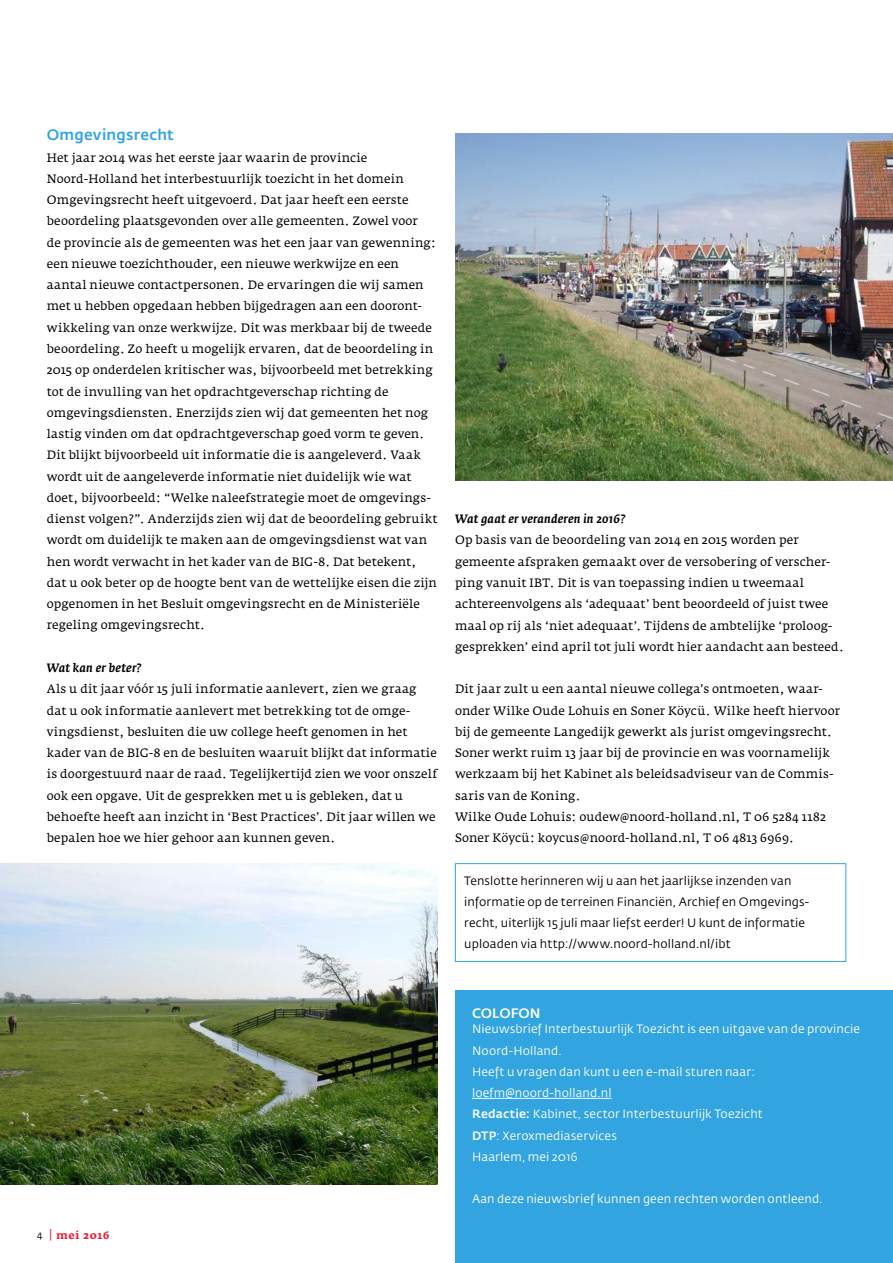
<style>
.page{position:relative;width:893px;height:1263px;background:#fff}
.page>*{position:absolute;margin:0;border:0;box-sizing:border-box;transform-origin:0 0}
.t1{font:500 15px "Fedra Sans Std";letter-spacing:.015em;color:#32a4df}
.t2{font:500 13.5px "Fedra Sans Std";color:#fff}
.t3{font:12px/21.3px "Fedra Serif A Std";letter-spacing:.01em;color:#000}
.t4{font:12px/21.3px "Fedra Sans Std";letter-spacing:.01em;color:#fff}
.t5{font:12px/21.3px "Fedra Sans Std";letter-spacing:.01em;color:#000}
.t6{font:italic 500 12px "Fedra Serif A Std";letter-spacing:.01em;color:#000}
.t7{font:700 10.5px "Fedra Serif A Std";letter-spacing:.06em;color:#e5233b}
.s1{font-family:"Fedra Sans Std";font-weight:400;font-size:9.75px;color:#000}
.s2{font-weight:600;font-size:12px}
.s3{font-weight:500}
</style>
<div class="page">
<div style="left:455px;top:991px;width:438px;height:272px;background:#32a4df"></div>
<hr style="left:472px;top:1098px;width:140px;height:1px;background:#fff">
<img style="left:455px;top:134px;width:438px;height:346px">
<div style="left:455px;top:863px;width:391px;height:99px;border:1px solid #32a4df"></div>
<img style="left:0;top:863px;width:438px;height:321px">
<p class="t1" style="left:47px;top:126px;width:129px">Omgevingsrecht</p>
<p class="t3" style="left:47px;top:147px;width:392px">Het jaar 2014 was het eerste jaar waarin de provincie Noord-Holland het interbestuurlijk toezicht in het domein Omgevingsrecht heeft uitgevoerd. Dat jaar heeft een eerste beoordeling plaatsgevonden over alle gemeenten. Zowel voor<br>de provincie als de gemeenten was het een jaar van gewenning: een nieuwe toezichthouder, een nieuwe werkwijze en een aantal nieuwe contactpersonen. De ervaringen die wij samen met u hebben opgedaan hebben bijgedragen aan een dooront&shy;wikkeling van onze werkwijze. Dit was merkbaar bij de tweede beoordeling. Zo heeft u mogelijk ervaren, dat de beoordeling in 2015 op onderdelen kritischer was, bijvoorbeeld met betrekking tot de invulling van het opdrachtgeverschap richting de omgevingsdiensten. Enerzijds zien wij dat gemeenten het nog lastig vinden om dat opdrachtgeverschap goed vorm te geven.<br>Dit blijkt bijvoorbeeld uit informatie die is aangeleverd. Vaak wordt uit de aangeleverde informatie niet duidelijk wie wat doet, bijvoorbeeld: “Welke naleefstrategie moet de omgevings&shy;dienst volgen?”. Anderzijds zien wij dat de beoordeling gebruikt wordt om duidelijk te maken aan de omgevingsdienst wat van hen wordt verwacht in het kader van de BIG-8. Dat betekent, dat u ook beter op de hoogte bent van de wettelijke eisen die zijn opgenomen in het Besluit omgevingsrecht en de Ministeriële regeling omgevingsrecht.</p>
<p class="t6" style="left:47px;top:661px;width:96px">Wat kan er beter?</p>
<p class="t3" style="left:47px;top:678px;width:392px">Als u dit jaar vóór 15 juli informatie aanlevert, zien we graag dat u ook informatie aanlevert met betrekking tot de omge&shy;vingsdienst, besluiten die uw college heeft genomen in het kader van de BIG-8 en de besluiten waaruit blijkt dat informatie is doorgestuurd naar de raad. Tegelijkertijd zien we voor onszelf ook een opgave. Uit de gesprekken met u is gebleken, dat u behoefte heeft aan inzicht in ‘Best Practices’. Dit jaar willen we bepalen hoe we hier gehoor aan kunnen geven.</p>
<p class="t6" style="left:455px;top:512px;width:172px">Wat gaat er veranderen in 2016?</p>
<p class="t3" style="left:455px;top:530px;width:390px">Op basis van de beoordeling van 2014 en 2015 worden per gemeente afspraken gemaakt over de versobering of verscher&shy;ping vanuit IBT. Dit is van toepassing indien u tweemaal achtereenvolgens als ‘adequaat’ bent beoordeeld of juist twee maal op rij als ‘niet adequaat’. Tijdens de ambtelijke ‘proloog&shy;gesprekken’ eind april tot juli wordt hier aandacht aan besteed.</p>
<p class="t3" style="left:455px;top:678px;width:387px">Dit jaar zult u een aantal nieuwe collega’s ontmoeten, waar&shy;onder Wilke Oude Lohuis en Soner Köycü. Wilke heeft hiervoor bij de gemeente Langedijk gewerkt als jurist omgevingsrecht.<br>Soner werkt ruim 13 jaar bij de provincie en was voornamelijk werkzaam bij het Kabinet als beleidsadviseur van de Commis&shy;saris van de Koning.<br>Wilke Oude Lohuis: oudew@noord-holland.nl, T 06 5284 1182<br>Soner Köycü: koycus@noord-holland.nl, T 06 4813 6969.</p>
<p class="t5" style="left:464px;top:870px;width:346px">Tenslotte herinneren wij u aan het jaarlijkse inzenden van informatie op de terreinen Financiën, Archief en Omgevings&shy;recht, uiterlijk 15 juli maar liefst eerder! U kunt de informatie uploaden via http://www.noord-holland.nl/ibt</p>
<p class="t7" style="left:37px;top:1229px;width:74px"><span class="s1">4</span> <span class="s2">|</span> mei 2016</p>
<p class="t2" style="left:472px;top:1005px;width:70px">COLOFON</p>
<p class="t4" style="left:472px;top:1019px;width:389px">Nieuwsbrief Interbestuurlijk Toezicht is een uitgave van de provincie Noord-Holland.<br>Heeft u vragen dan kunt u een e-mail sturen naar: loefm@noord-holland.nl<br><span class="s3">Redactie:</span> Kabinet, sector Interbestuurlijk Toezicht<br><span class="s3">DTP</span>: Xeroxmediaservices<br>Haarlem, mei 2016</p>
<p class="t4" style="left:472px;top:1189px;width:352px">Aan deze nieuwsbrief kunnen geen rechten worden ontleend.</p>
</div>
